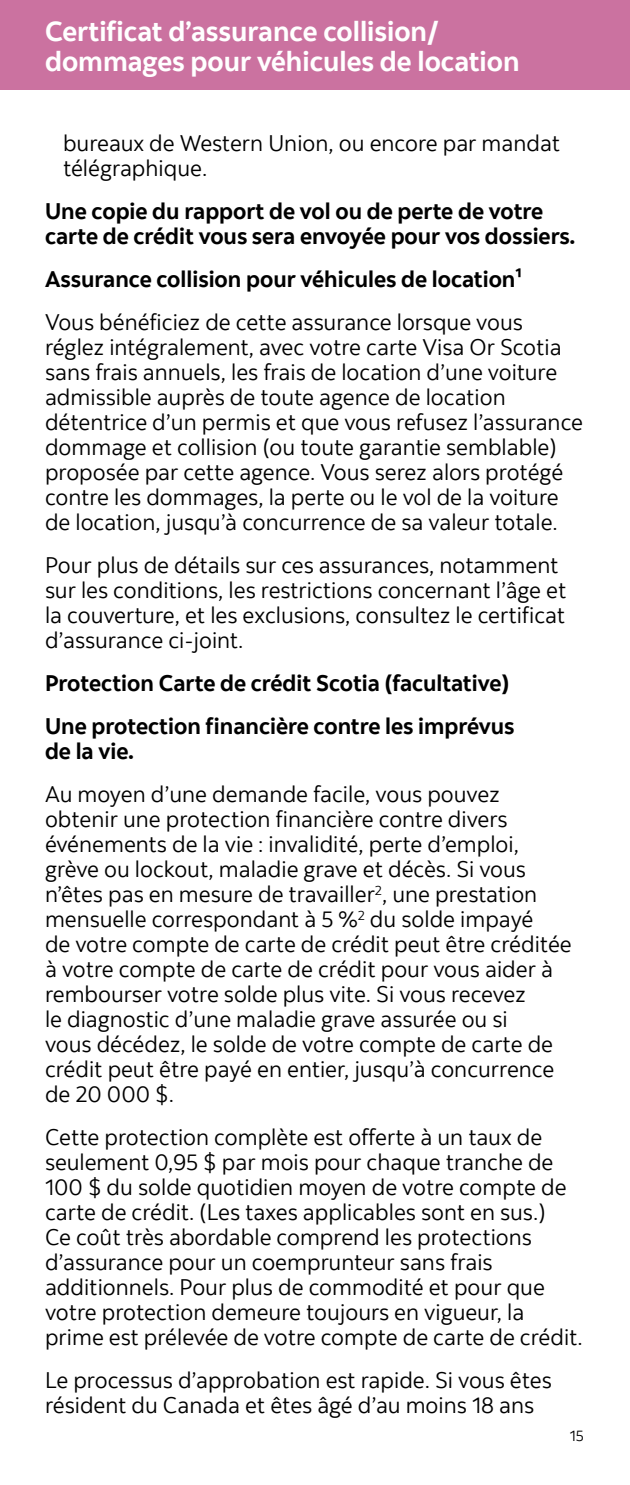
<style>
.page{position:relative;width:630px;height:1485px;background:#fff}
.page>*{position:absolute;margin:0;border:0;box-sizing:border-box;transform-origin:0 0}
.t1{font:700 27.5px/30px "Scotia";color:#fff}
.t2{font:22.5px/25px "Scotia";color:#000}
.t3{font:700 22.5px/25px "Scotia";color:#000}
.t4{font:15px "Scotia";color:#000}
</style>
<div class="page">
<div style="left:0;top:0;width:630px;height:90px;background:#cb72a0"></div>
<p class="t1" style="left:45px;top:16px;width:476px">Certificat d’assurance collision/ dommages pour véhicules de location</p>
<p class="t2" style="left:63px;top:131px;width:499px">bureaux de Western Union, ou encore par mandat télégraphique.</p>
<p class="t3" style="left:45px;top:199px;width:532px">Une copie du rapport de vol ou de perte de votre carte de crédit vous sera envoyée pour vos dossiers.</p>
<p class="t3" style="left:45px;top:267px;width:479px">Assurance collision pour véhicules de location¹</p>
<p class="t2" style="left:45px;top:310px;width:540px">Vous bénéficiez de cette assurance lorsque vous réglez intégralement, avec votre carte Visa Or Scotia sans frais annuels, les frais de location d’une voiture admissible auprès de toute agence de location détentrice d’un permis et que vous refusez l’assurance dommage et collision (ou toute garantie semblable) proposée par cette agence. Vous serez alors protégé contre les dommages, la perte ou le vol de la voiture de location, jusqu’à concurrence de sa valeur totale.</p>
<p class="t2" style="left:45px;top:553px;width:523px">Pour plus de détails sur ces assurances, notamment sur les conditions, les restrictions concernant l’âge et la couverture, et les exclusions, consultez le certificat d’assurance ci-joint.</p>
<p class="t3" style="left:45px;top:662px;width:471px;line-height:43px">Protection Carte de crédit Scotia (facultative)<br>Une protection financière contre les imprévus</p>
<p class="t3" style="left:45px;top:739px;width:90px">de la vie.</p>
<p class="t2" style="left:45px;top:782px;width:528px">Au moyen d’une demande facile, vous pouvez obtenir une protection financière contre divers événements de la vie : invalidité, perte d’emploi, grève ou lockout, maladie grave et décès. Si vous n’êtes pas en mesure de travailler<sup>2</sup>, une prestation mensuelle correspondant à 5 %<sup>2</sup> du solde impayé<br>de votre compte de carte de crédit peut être créditée à votre compte de carte de crédit pour vous aider à rembourser votre solde plus vite. Si vous recevez<br>le diagnostic d’une maladie grave assurée ou si<br>vous décédez, le solde de votre compte de carte de crédit peut être payé en entier, jusqu’à concurrence de 20 000 $.</p>
<p class="t2" style="left:45px;top:1125px;width:539px">Cette protection complète est offerte à un taux de seulement 0,95 $ par mois pour chaque tranche de 100 $ du solde quotidien moyen de votre compte de carte de crédit. (Les taxes applicables sont en sus.)<br>Ce coût très abordable comprend les protections d’assurance pour un coemprunteur sans frais additionnels. Pour plus de commodité et pour que votre protection demeure toujours en vigueur, la prime est prélevée de votre compte de carte de crédit.</p>
<p class="t2" style="left:45px;top:1368px;width:508px">Le processus d’approbation est rapide. Si vous êtes résident du Canada et êtes âgé d’au moins 18 ans</p>
<p class="t4" style="left:570px;top:1426px;width:16px">15</p>
</div>
